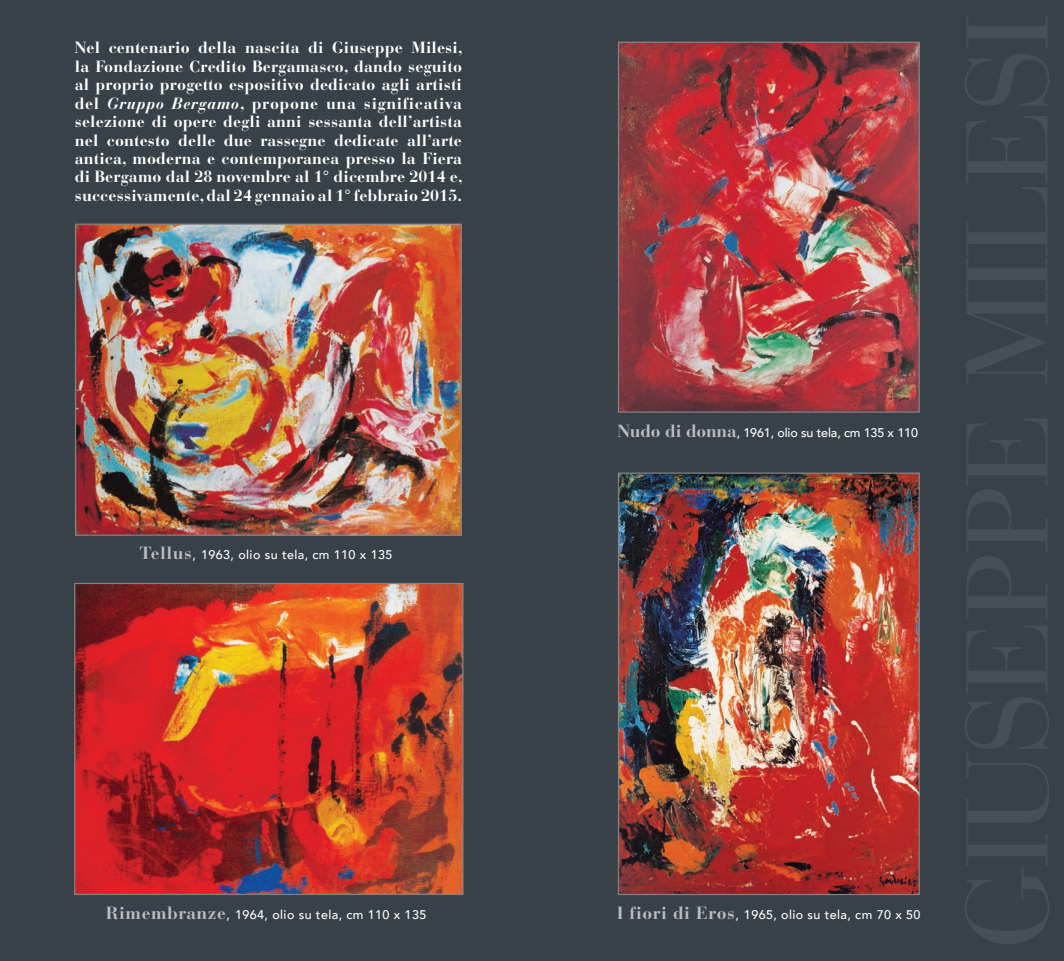
<style>
.page{position:relative;width:1064px;height:961px;background:#374147}
.page>*{position:absolute;margin:0;border:0;box-sizing:border-box;transform-origin:0 0}
.t1{font:700 16.12px "Bauer Bodoni Std";letter-spacing:.01em;color:#fff}
.t2{font:700 16.12px "Bauer Bodoni Std";letter-spacing:.04em;color:#fff}
.t3{font:500 12.5px "Avenir";letter-spacing:.035em;color:#fff}
.t4{font:500 12.5px "Avenir";letter-spacing:-.01em;color:#fff}
.s1{font-style:italic}
.s2{font-family:"Bauer Bodoni Std";font-weight:700;font-size:17.5px;color:#bcbdc0}
</style>
<div class="page">
<img style="left:620px;top:44px;width:297px;height:367px">
<div style="left:618px;top:42px;width:301px;height:371px;border:1px solid #808285"></div>
<img style="left:620px;top:474px;width:297px;height:419px">
<div style="left:618px;top:472px;width:301px;height:423px;border:1px solid #808285"></div>
<img style="left:76px;top:585px;width:385px;height:308px">
<div style="left:74px;top:583px;width:389px;height:312px;border:1px solid #808285"></div>
<img style="left:77px;top:225px;width:383px;height:309px">
<div style="left:75px;top:223px;width:387px;height:313px;border:1px solid #808285"></div>
<p class="t1" style="left:75px;top:38px;width:389px">Nel centenario della nascita di Giuseppe Milesi,</p>
<p class="t1" style="left:75px;top:57px;width:389px">la Fondazione Credito Bergamasco, dando seguito</p>
<p class="t1" style="left:75px;top:75px;width:389px">al proprio progetto espositivo dedicato agli artisti</p>
<p class="t2" style="left:75px;top:93px;width:389px">del <span class="s1">Gruppo Bergamo</span>, propone una significativa</p>
<p class="t1" style="left:75px;top:112px;width:389px">selezione di opere degli anni sessanta dell’artista</p>
<p class="t1" style="left:75px;top:130px;width:389px">nel contesto delle due rassegne dedicate all’arte</p>
<p class="t1" style="left:75px;top:149px;width:389px">antica, moderna e contemporanea presso la Fiera</p>
<p class="t1" style="left:75px;top:167px;width:389px">di Bergamo dal 28 novembre al 1° dicembre 2014 e,</p>
<p class="t1" style="left:75px;top:185px;width:389px">successivamente, dal 24 gennaio al 1° febbraio 2015.</p>
<p class="t3" style="left:140px;top:543px;width:254px"><span class="s2">Tellus</span>, 1963, olio su tela, cm 110 x 135</p>
<p class="t4" style="left:617px;top:421px;width:302px"><span class="s2">Nudo di donna</span>, 1961, olio su tela, cm 135 x 110</p>
<p class="t3" style="left:106px;top:903px;width:322px"><span class="s2">Rimembranze</span>, 1964, olio su tela, cm 110 x 135</p>
<p class="t3" style="left:617px;top:903px;width:305px"><span class="s2">I fiori di Eros</span>, 1965, olio su tela, cm 70 x 50</p>
</div>
